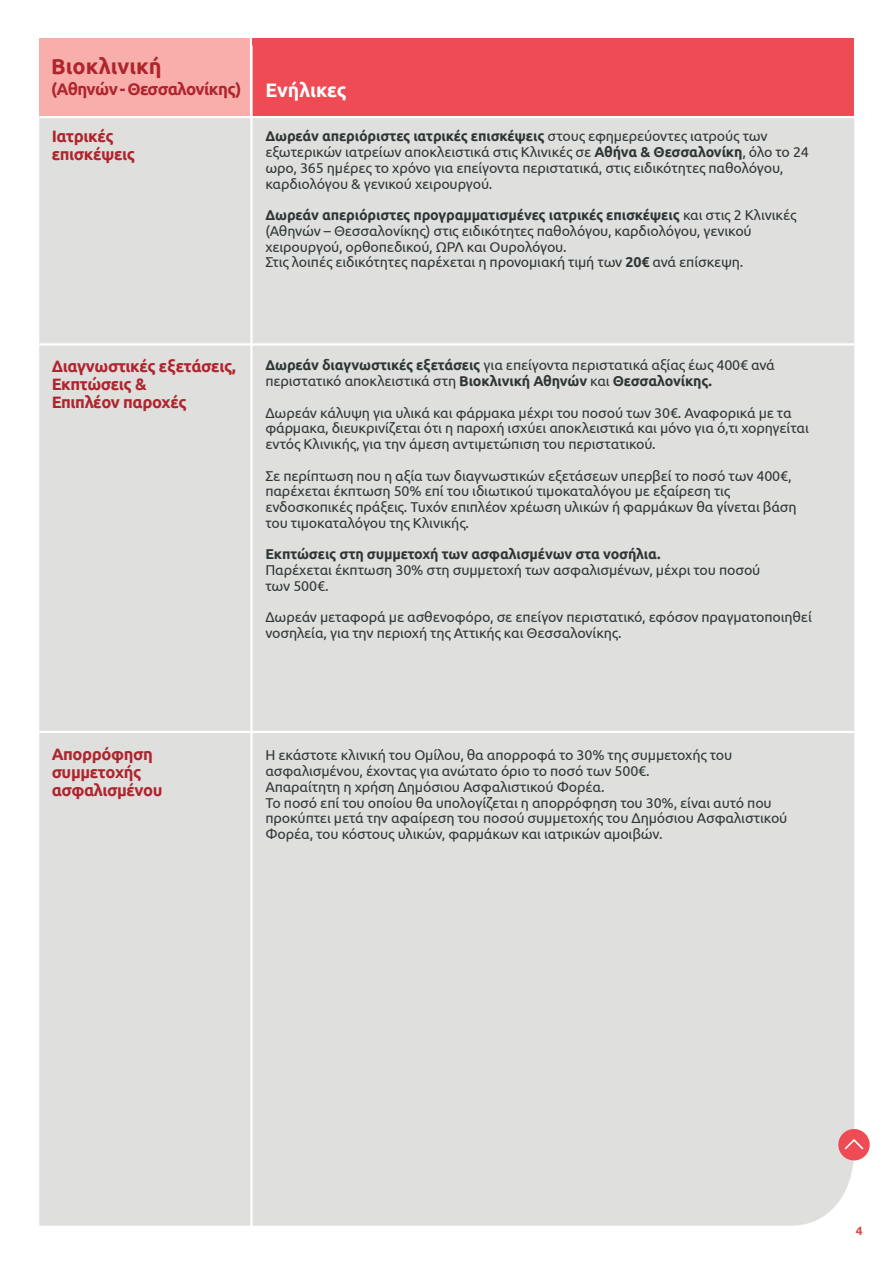
<style>
.page{position:relative;width:893px;height:1263px;background:#fff}
.page>*{position:absolute;margin:0;border:0;box-sizing:border-box;transform-origin:0 0}
.t1{font:700 21.75px "Ubuntu";color:#af252d}
.t2{font:700 16.8px "Ubuntu";letter-spacing:-.035em;color:#af252d}
.t3{font:700 16.5px/18px "Ubuntu";letter-spacing:-.025em;color:#af252d}
.t4{font:14.25px/15.8px "Ubuntu";letter-spacing:-.01em;color:#2e3635}
.t5{font:700 14.25px "Ubuntu";letter-spacing:-.01em;color:#2e3635}
.t6{font:700 12px "Ubuntu";color:#d2534b}
.s1{font-size:19.5px;color:#fff}
.s2{font-weight:700}
</style>
<div class="page">
<div style="left:39px;top:118px;width:815px;height:1108px;background:#dfdfde"></div>
<div style="left:253px;top:38px;width:601px;height:79px;background:#ef4b55"></div>
<div style="left:39px;top:38px;width:211px;height:79px;background:#f8afab"></div>
<hr style="left:39px;top:731px;width:815px;height:2px;background:#fff">
<hr style="left:250px;top:46px;width:3px;height:1189px;background:#fff">
<hr style="left:39px;top:116px;width:815px;height:2px;background:#fff">
<hr style="left:39px;top:343px;width:815px;height:2px;background:#fff">
<div style="left:838px;top:1129px;width:32px;height:31px;background:#ef4b55;border-radius:50%"></div>
<svg style="left:844px;top:1139px;width:20px;height:11px"></svg>
<h1 class="t1" style="left:51px;top:53px;width:112px">Bιοκλινική</h1>
<p class="t2" style="left:51px;top:79px;width:297px">(Αθηνών-Θεσσαλονίκης) <span class="s1">Ενήλικες</span></p>
<p class="t3" style="left:52px;top:127px;width:85px">Ιατρικές επισκέψεις</p>
<p class="t4" style="left:265px;top:128px;width:545px"><span class="s2">Δωρεάν απεριόριστες ιατρικές επισκέψεις</span> στους εφημερεύοντες ιατρούς των εξωτερικών ιατρείων αποκλειστικά στις Κλινικές σε <span class="s2">Αθήνα &amp; Θεσσαλονίκη</span>, όλο το 24 ωρο, 365 ημέρες το χρόνο για επείγοντα περιστατικά, στις ειδικότητες παθολόγου, καρδιολόγου &amp; γενικού χειρουργού.</p>
<p class="t4" style="left:265px;top:207px;width:533px"><span class="s2">Δωρεάν απεριόριστες προγραμματισμένες ιατρικές επισκέψεις</span> και στις 2 Κλινικές (Αθηνών – Θεσσαλονίκης) στις ειδικότητες παθολόγου, καρδιολόγου, γενικού χειρουργού, ορθοπεδικού, ΩΡΛ και Ουρολόγου.<br>Στις λοιπές ειδικότητες παρέχεται η προνομιακή τιμή των <span class="s2">20€</span> ανά επίσκεψη.</p>
<p class="t3" style="left:52px;top:357px;width:186px">Διαγνωστικές εξετάσεις,<br>Εκπτώσεις &amp;<br>Επιπλέον παροχές</p>
<p class="t4" style="left:265px;top:357px;width:511px"><span class="s2">∆ωρεάν διαγνωστικές εξετάσεις</span> για επείγοντα περιστατικά αξίας έως 400€ ανά περιστατικό αποκλειστικά στη <span class="s2">Βιοκλινική Αθηνών</span> και <span class="s2">Θεσσαλονίκης.</span></p>
<p class="t4" style="left:265px;top:404px;width:545px">Δωρεάν κάλυψη για υλικά και φάρμακα μέχρι του ποσού των 30€. Αναφορικά με τα φάρμακα, διευκρινίζεται ότι η παροχή ισχύει αποκλειστικά και μόνο για ό,τι χορηγείται εντός Κλινικής, για την άμεση αντιμετώπιση του περιστατικού.</p>
<p class="t4" style="left:265px;top:467px;width:533px">Σε περίπτωση που η αξία των διαγνωστικών εξετάσεων υπερβεί το ποσό των 400€, παρέχεται έκπτωση 50% επί του ιδιωτικού τιμοκαταλόγου με εξαίρεση τις ενδοσκοπικές πράξεις. Τυχόν επιπλέον χρέωση υλικών ή φαρμάκων θα γίνεται βάση του τιμοκαταλόγου της Κλινικής.</p>
<p class="t5" style="left:265px;top:546px;width:397px">Εκπτώσεις στη συμμετοχή των ασφαλισμένων στα νοσήλια.</p>
<p class="t4" style="left:265px;top:562px;width:497px">Παρέχεται έκπτωση 30% στη συμμετοχή των ασφαλισμένων, μέχρι του ποσού των 500€.</p>
<p class="t4" style="left:265px;top:609px;width:548px">Δωρεάν μεταφορά με ασθενοφόρο, σε επείγον περιστατικό, εφόσον πραγματοποιηθεί νοσηλεία, για την περιοχή της Αττικής και Θεσσαλονίκης.</p>
<p class="t3" style="left:52px;top:744px;width:113px">Απορρόφηση συμμετοχής ασφαλισμένου</p>
<p class="t4" style="left:265px;top:747px;width:524px">Η εκάστοτε κλινική του Ομίλου, θα απορροφά το 30% της συμμετοχής του ασφαλισμένου, έχοντας για ανώτατο όριο το ποσό των 500€.<br>Απαραίτητη η χρήση Δημόσιου Ασφαλιστικού Φορέα.<br>Το ποσό επί του οποίου θα υπολογίζεται η απορρόφηση του 30%, είναι αυτό που προκύπτει μετά την αφαίρεση του ποσού συμμετοχής του Δημόσιου Ασφαλιστικού Φορέα, του κόστους υλικών, φαρμάκων και ιατρικών αμοιβών.</p>
<p class="t6" style="left:856px;top:1223px;width:8px">4</p>
</div>
